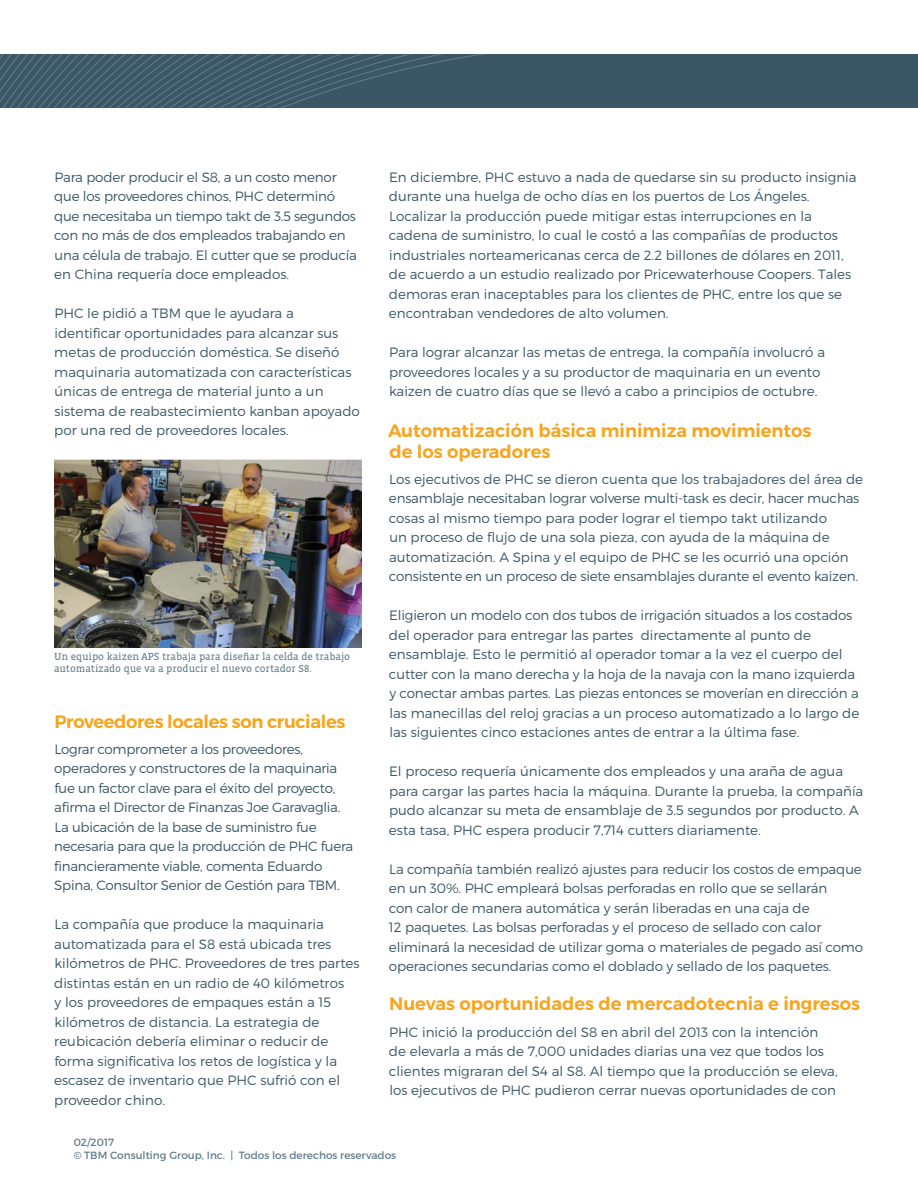
<style>
.page{position:relative;width:918px;height:1188px;background:#fff}
.page>*{position:absolute;margin:0;border:0;box-sizing:border-box;transform-origin:0 0}
.t1{font:600 18px/21px "Montserrat";color:#f7a51e}
.t2{font:600 18px "Montserrat";letter-spacing:-.02em;color:#f7a51e}
.t3{font:300 13.5px/19.5px "Montserrat";color:#3b5765}
.t4{font:300 13.5px/19.5px "Montserrat";letter-spacing:-.02em;color:#3b5765}
.t5{font:10.5px/12.6px "Vista Slab OT";color:#627c8a}
.t6{font:10.5px/13.5px "Montserrat";color:#627c8a}
</style>
<div class="page">
<div style="left:0;top:54px;width:918px;height:54px;background:#3b5765"></div>
<svg style="left:0;top:54px;width:485px;height:54px"></svg>
<img style="left:54px;top:459px;width:308px;height:188px">
<p class="t3" style="left:389px;top:167px;width:469px">En diciembre, PHC estuvo a nada de quedarse sin su producto insignia durante una huelga de ocho días en los puertos de Los Ángeles.<br>Localizar la producción puede mitigar estas interrupciones en la cadena de suministro, lo cual le costó a las compañías de productos industriales norteamericanas cerca de 2.2 billones de dólares en 2011, de acuerdo a un estudio realizado por Pricewaterhouse Coopers. Tales demoras eran inaceptables para los clientes de PHC, entre los que se encontraban vendedores de alto volumen.</p>
<p class="t3" style="left:389px;top:342px;width:438px">Para lograr alcanzar las metas de entrega, la compañía involucró a proveedores locales y a su productor de maquinaria en un evento kaizen de cuatro días que se llevó a cabo a principios de octubre.</p>
<h1 class="t1" style="left:388px;top:420px;width:425px">Automatización básica minimiza movimientos de los operadores</h1>
<p class="t3" style="left:389px;top:469px;width:476px">Los ejecutivos de PHC se dieron cuenta que los trabajadores del área de ensamblaje necesitaban lograr volverse multi-task es decir, hacer muchas cosas al mismo tiempo para poder lograr el tiempo takt utilizando<br>un proceso de flujo de una sola pieza, con ayuda de la máquina de automatización. A Spina y el equipo de PHC se les ocurrió una opción consistente en un proceso de siete ensamblajes durante el evento kaizen.</p>
<p class="t3" style="left:389px;top:605px;width:472px">Eligieron un modelo con dos tubos de irrigación situados a los costados del operador para entregar las partes directamente al punto de ensamblaje. Esto le permitió al operador tomar a la vez el cuerpo del cutter con la mano derecha y la hoja de la navaja con la mano izquierda y conectar ambas partes. Las piezas entonces se moverían en dirección a las manecillas del reloj gracias a un proceso automatizado a lo largo de las siguientes cinco estaciones antes de entrar a la última fase.</p>
<p class="t3" style="left:389px;top:761px;width:476px">El proceso requería únicamente dos empleados y una araña de agua para cargar las partes hacia la máquina. Durante la prueba, la compañía pudo alcanzar su meta de ensamblaje de 3.5 segundos por producto. A esta tasa, PHC espera producir 7,714 cutters diariamente.</p>
<p class="t3" style="left:389px;top:859px;width:476px">La compañía también realizó ajustes para reducir los costos de empaque en un 30%. PHC empleará bolsas perforadas en rollo que se sellarán<br>con calor de manera automática y serán liberadas en una caja de<br>12 paquetes. Las bolsas perforadas y el proceso de sellado con calor eliminará la necesidad de utilizar goma o materiales de pegado así como operaciones secundarias como el doblado y sellado de los paquetes.</p>
<h1 class="t1" style="left:389px;top:994px;width:472px">Nuevas oportunidades de mercadotecnia e ingresos</h1>
<p class="t3" style="left:389px;top:1022px;width:450px">PHC inició la producción del S8 en abril del 2013 con la intención de elevarla a más de 7,000 unidades diarias una vez que todos los clientes migraran del S4 al S8. Al tiempo que la producción se eleva, los ejecutivos de PHC pudieron cerrar nuevas oportunidades de con</p>
<p class="t3" style="left:54px;top:167px;width:304px">Para poder producir el S8, a un costo menor que los proveedores chinos, PHC determinó que necesitaba un tiempo takt de 3.5 segundos con no más de dos empleados trabajando en una célula de trabajo. El cutter que se producía en China requería doce empleados.</p>
<p class="t3" style="left:54px;top:303px;width:307px">PHC le pidió a TBM que le ayudara a identificar oportunidades para alcanzar sus metas de producción doméstica. Se diseñó maquinaria automatizada con características únicas de entrega de material junto a un sistema de reabastecimiento kanban apoyado por una red de proveedores locales.</p>
<p class="t5" style="left:54px;top:650px;width:298px">Un equipo kaizen APS trabaja para diseñar la celda de trabajo automatizado que va a producir el nuevo cortador S8.</p>
<h1 class="t2" style="left:54px;top:710px;width:292px">Proveedores locales son cruciales</h1>
<p class="t4" style="left:54px;top:739px;width:301px">Lograr comprometer a los proveedores, operadores y constructores de la maquinaria fue un factor clave para el éxito del proyecto, afirma el Director de Finanzas Joe Garavaglia.<br>La ubicación de la base de suministro fue necesaria para que la producción de PHC fuera financieramente viable, comenta Eduardo Spina, Consultor Senior de Gestión para TBM.</p>
<p class="t3" style="left:54px;top:915px;width:307px">La compañía que produce la maquinaria automatizada para el S8 está ubicada tres kilómetros de PHC. Proveedores de tres partes distintas están en un radio de 40 kilómetros<br>y los proveedores de empaques están a 15 kilómetros de distancia. La estrategia de reubicación debería eliminar o reducir de forma significativa los retos de logística y la escasez de inventario que PHC sufrió con el proveedor chino.</p>
<p class="t6" style="left:74px;top:1135px;width:324px">02/2017<br>© TBM Consulting Group, Inc. | Todos los derechos reservados</p>
</div>
